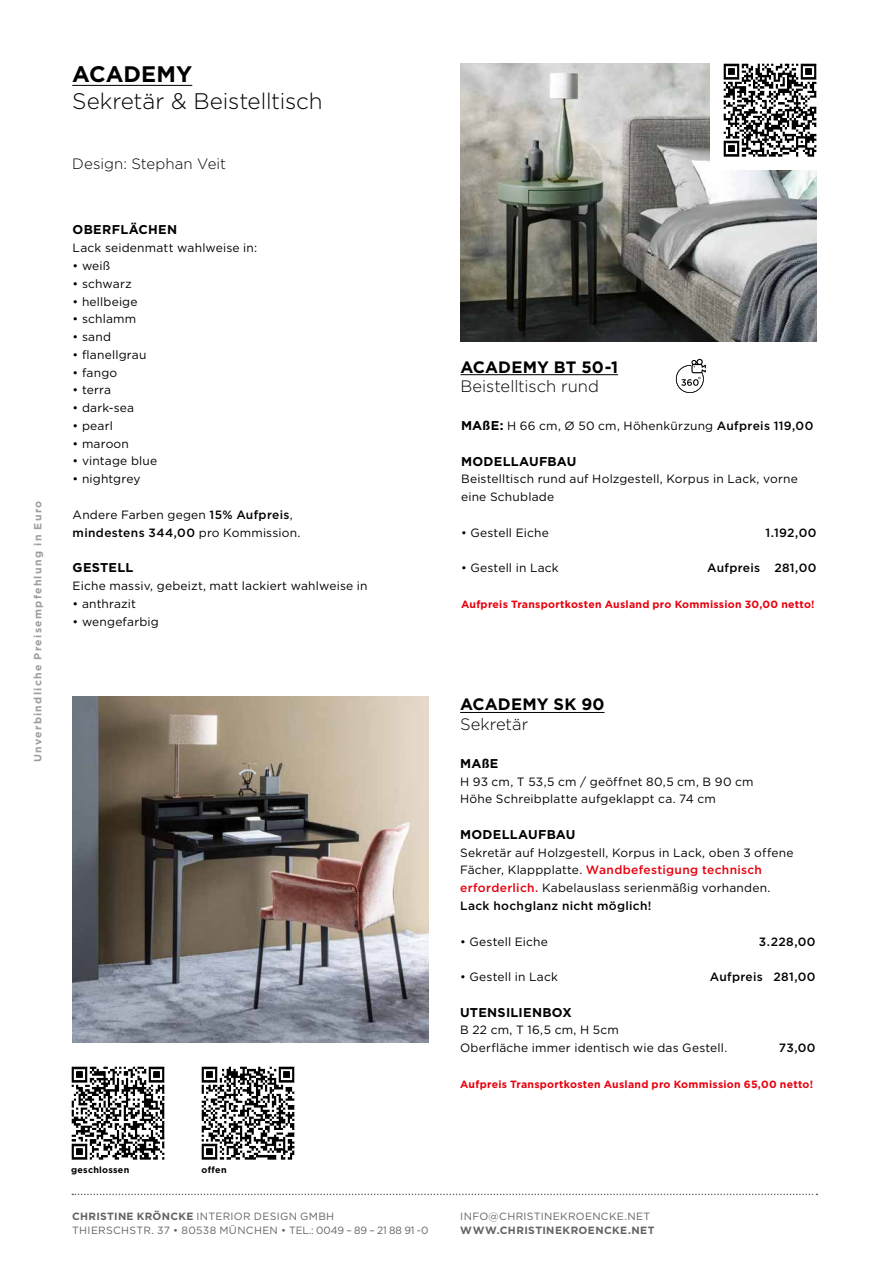
<style>
.page{position:relative;width:893px;height:1263px;background:#fff}
.page>*{position:absolute;margin:0;border:0;box-sizing:border-box;transform-origin:0 0}
.t1{font:300 22.5px "Gotham";letter-spacing:-.01em;color:#000}
.t2{font:700 22.5px "Gotham";color:#000}
.t3{font:300 16.5px "Gotham";color:#000}
.t4{font:700 16.5px "Gotham";letter-spacing:.005em;color:#000}
.t5{font:300 15px "Gotham";letter-spacing:.005em;color:#000}
.t6{font:700 12.75px "Gotham";letter-spacing:.02em;color:#000}
.t7{font:12px/17.7px "Gotham";letter-spacing:.015em;color:#000}
.t8{font:500 12px "Gotham";letter-spacing:.03em;color:#000}
.t9{font:10.5px/13.5px "Gotham";letter-spacing:.03em;color:#626463}
.t10{font:700 10.5px "Gotham";letter-spacing:.025em;color:#e7000e}
.t11{font:700 10.5px "Gotham";letter-spacing:.125em;color:#9d9e9e}
.t12{font:700 10.5px "Gotham";letter-spacing:.04em;color:#626463}
.t13{font:700 9px "Gotham";letter-spacing:.025em;color:#000}
.s1{font-weight:500}
.s2{font-weight:700;font-size:12.75px}
.s3{font-weight:500;color:#e7000e}
.s4{font-weight:700}
</style>
<div class="page">
<svg style="left:72px;top:1193px;width:745px;height:2px"></svg>
<hr style="left:460px;top:374px;width:158px;height:1px;background:#000">
<hr style="left:72px;top:85px;width:120px;height:1px;background:#000">
<hr style="left:460px;top:712px;width:145px;height:1px;background:#000">
<img style="left:460px;top:64px;width:357px;height:277px">
<img style="left:201px;top:1066px;width:94px;height:94px">
<img style="left:71px;top:1066px;width:94px;height:94px">
<img style="left:72px;top:697px;width:357px;height:346px">
<svg style="left:676px;top:359px;width:30px;height:34px"></svg>
<div style="left:710px;top:60px;width:111px;height:110px;background:#fff"></div>
<img style="left:723px;top:63px;width:94px;height:94px">
<p class="t11" style="left:32px;top:762px;width:263px;rotate:-90deg">Unverbindliche Preisempfehlung in Euro</p>
<h1 class="t2" style="left:72px;top:61px;width:121px">ACADEMY</h1>
<h1 class="t1" style="left:72px;top:89px;width:252px">Sekretär &amp; Beistelltisch</h1>
<p class="t5" style="left:72px;top:155px;width:155px">Design: Stephan Veit</p>
<p class="t6" style="left:73px;top:223px;width:106px">OBERFLÄCHEN</p>
<p class="t7" style="left:73px;top:239px;width:186px">Lack seidenmatt wahlweise in:</p>
<p class="t7" style="left:73px;top:257px;width:39px">• weiß</p>
<p class="t7" style="left:73px;top:274px;width:61px">• schwarz</p>
<p class="t7" style="left:73px;top:292px;width:66px">• hellbeige</p>
<p class="t7" style="left:73px;top:310px;width:65px">• schlamm</p>
<p class="t7" style="left:73px;top:328px;width:40px">• sand</p>
<p class="t7" style="left:73px;top:345px;width:75px">• flanellgrau</p>
<p class="t7" style="left:73px;top:363px;width:46px">• fango</p>
<p class="t7" style="left:73px;top:381px;width:40px">• terra</p>
<p class="t7" style="left:73px;top:399px;width:63px">• dark-sea</p>
<p class="t7" style="left:73px;top:417px;width:42px">• pearl</p>
<p class="t7" style="left:73px;top:434px;width:58px">• maroon</p>
<p class="t7" style="left:73px;top:452px;width:86px">• vintage blue</p>
<p class="t7" style="left:73px;top:470px;width:69px">• nightgrey</p>
<p class="t7" style="left:73px;top:505px;width:229px">Andere Farben gegen <span class="s1">15% Aufpreis</span>, <span class="s1">mindestens 344,00</span> pro Kommission.</p>
<p class="t6" style="left:73px;top:560px;width:62px">GESTELL</p>
<p class="t7" style="left:73px;top:577px;width:296px">Eiche massiv, gebeizt, matt lackiert wahlweise in</p>
<p class="t7" style="left:73px;top:594px;width:65px">• anthrazit</p>
<p class="t7" style="left:73px;top:612px;width:88px">• wengefarbig</p>
<h2 class="t4" style="left:460px;top:357px;width:159px">ACADEMY BT 50-1</h2>
<h2 class="t3" style="left:460px;top:377px;width:140px">Beistelltisch rund</h2>
<p class="t7" style="left:461px;top:417px;width:354px"><span class="s2">MAßE:</span> H 66 cm, Ø 50 cm, Höhenkürzung <span class="s1">Aufpreis 119,00</span></p>
<p class="t6" style="left:461px;top:454px;width:117px">MODELLAUFBAU</p>
<p class="t7" style="left:461px;top:470px;width:338px">Beistelltisch rund auf Holzgestell, Korpus in Lack, vorne eine Schublade</p>
<p class="t7" style="left:461px;top:523px;width:89px">• Gestell Eiche</p>
<p class="t8" style="left:765px;top:525px;width:53px">1.192,00</p>
<p class="t7" style="left:461px;top:559px;width:99px">• Gestell in Lack</p>
<p class="t8" style="left:707px;top:561px;width:111px">Aufpreis 281,00</p>
<p class="t10" style="left:461px;top:598px;width:355px">Aufpreis Transportkosten Ausland pro Kommission 30,00 netto!</p>
<h2 class="t4" style="left:460px;top:695px;width:146px">ACADEMY SK 90</h2>
<h2 class="t3" style="left:460px;top:715px;width:70px">Sekretär</h2>
<p class="t6" style="left:460px;top:756px;width:40px">MAßE</p>
<p class="t7" style="left:460px;top:772px;width:295px">H 93 cm, T 53,5 cm / geöffnet 80,5 cm, B 90 cm<br>Höhe Schreibplatte aufgeklappt ca. 74 cm</p>
<p class="t6" style="left:460px;top:827px;width:117px">MODELLAUFBAU</p>
<p class="t7" style="left:460px;top:843px;width:335px">Sekretär auf Holzgestell, Korpus in Lack, oben 3 offene Fächer, Klappplatte. <span class="s3">Wandbefestigung technisch erforderlich.</span> Kabelauslass serienmäßig vorhanden.<br><span class="s1">Lack hochglanz nicht möglich!</span></p>
<p class="t7" style="left:460px;top:932px;width:89px">• Gestell Eiche</p>
<p class="t8" style="left:759px;top:934px;width:58px">3.228,00</p>
<p class="t7" style="left:460px;top:968px;width:99px">• Gestell in Lack</p>
<p class="t8" style="left:710px;top:970px;width:107px">Aufpreis 281,00</p>
<p class="t6" style="left:460px;top:1005px;width:113px">UTENSILIENBOX</p>
<p class="t7" style="left:460px;top:1021px;width:269px">B 22 cm, T 16,5 cm, H 5cm<br>Oberfläche immer identisch wie das Gestell.</p>
<p class="t8" style="left:779px;top:1041px;width:38px">73,00</p>
<p class="t10" style="left:460px;top:1078px;width:354px">Aufpreis Transportkosten Ausland pro Kommission 65,00 netto!</p>
<p class="t13" style="left:71px;top:1164px;width:60px">geschlossen</p>
<p class="t13" style="left:202px;top:1164px;width:27px">offen</p>
<p class="t9" style="left:72px;top:1210px;width:358px"><span class="s4">CHRISTINE KRÖNCKE</span> INTERIOR DESIGN GMBH<br>THIERSCHSTR. 37 • 80538 MÜNCHEN • TEL.: 0049 – 89 – 21 88 91 -0</p>
<p class="t9" style="left:460px;top:1210px;width:191px">INFO@CHRISTINEKROENCKE.NET</p>
<p class="t12" style="left:460px;top:1224px;width:196px">WWW.CHRISTINEKROENCKE.NET</p>
</div>
